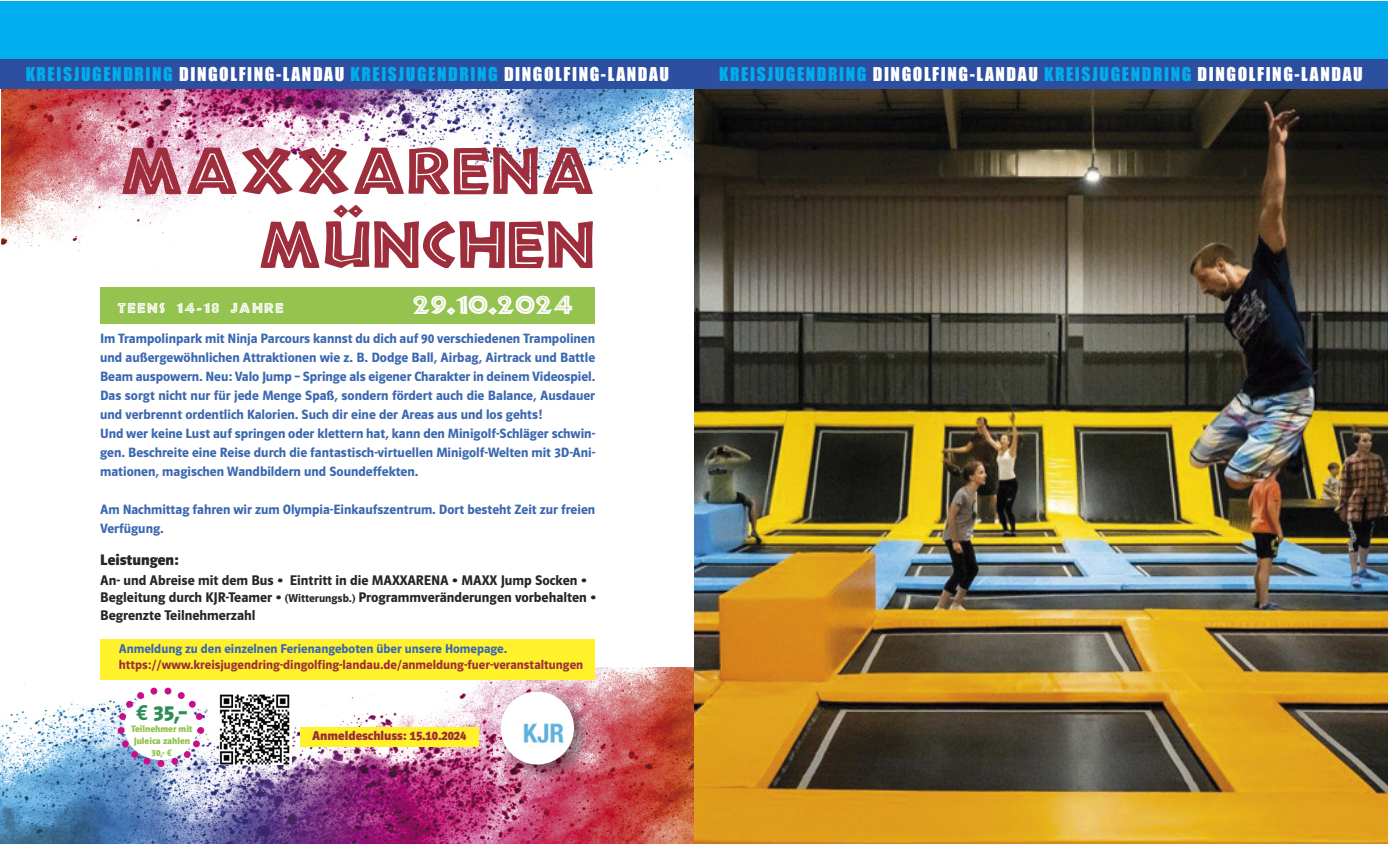
<style>
.page{position:relative;width:1389px;height:844px;background:#fff}
.page>*{position:absolute;margin:0;border:0;box-sizing:border-box;transform-origin:0 0}
.t1{font:61.43px/73.7px "Tribeca";color:#9e2e3c;text-align:right}
.t2{font:40.07px "Tribeca";color:#9e2e3c}
.t3{font:23.97px "Tribeca";color:#fff}
.t4{font:700 21.7px "Polo 22";color:#2d8d57}
.t5{font:17.5px "Impact";letter-spacing:.09em;color:#fff}
.t6{font:700 15.75px "Polo 22";color:#272627}
.t7{font:600 14.35px/17.3px "Polo 22";color:#272627}
.t8{font:600 14px/19.1px "Polo 22";color:#3b68b0}
.t9{font:600 13.3px "Polo 22";color:#9e2e3c}
.t10{font:600 13.3px "Polo 22";color:#3b68b0}
.t11{font:700 13.3px "Polo 22";color:#9e2e3c}
.t12{font:13.3px "Tribeca";letter-spacing:.1em;color:#fff}
.t13{font:700 9.62px/12.1px "Polo 22";color:#94c34f;text-align:center}
.s1{color:#00aded}
.s2{font-size:11.72px}
.s3{font-family:"Linotype Euro Font Gto P";font-weight:400}
</style>
<div class="page">
<img style="left:2px;top:89px;width:692px;height:175px">
<div style="left:0;top:2px;width:1388px;height:58px;background:#00aded"></div>
<div style="left:0;top:60px;width:1388px;height:29px;background:#2d4f9f"></div>
<img style="left:1px;top:667px;width:693px;height:176px">
<div style="left:100px;top:638px;width:495px;height:41px;background:#fff12a"></div>
<div style="left:100px;top:287px;width:495px;height:37px;background:#94c34f"></div>
<img style="left:694px;top:89px;width:694px;height:754px">
<img style="left:493px;top:683px;width:103px;height:104px">
<img style="left:501px;top:691px;width:73px;height:73px;border-radius:50%">
<img style="left:220px;top:693px;width:71px;height:71px">
<svg style="left:114px;top:683px;width:94px;height:87px"></svg>
<div style="left:300px;top:727px;width:178px;height:19px;background:#fff12a"></div>
<p class="t5" style="left:26px;top:64px;width:645px"><span class="s1">KREISJUGENDRING</span> DINGOLFING-LANDAU <span class="s1">KREISJUGENDRING</span> DINGOLFING-LANDAU</p>
<p class="t5" style="left:719px;top:64px;width:645px"><span class="s1">KREISJUGENDRING</span> DINGOLFING-LANDAU <span class="s1">KREISJUGENDRING</span> DINGOLFING-LANDAU</p>
<h1 class="t1" style="left:119px;top:137px;width:477px">MAXXARENA<br>MUNCHEN</h1>
<p class="t12" style="left:117px;top:303px;width:168px">TEENS 14-18 JAHRE</p>
<h2 class="t2" style="left:334px;top:185px;width:30px">..</h2>
<h3 class="t3" style="left:413px;top:295px;width:161px">29.10.2024</h3>
<p class="t8" style="left:100px;top:329px;width:497px">Im Trampolinpark mit Ninja Parcours kannst du dich auf 90 verschiedenen Trampolinen und außergewöhnlichen Attraktionen wie z. B. Dodge Ball, Airbag, Airtrack und Battle Beam auspowern. Neu: Valo Jump – Springe als eigener Charakter in deinem Videospiel.<br>Das sorgt nicht nur für jede Menge Spaß, sondern fördert auch die Balance, Ausdauer und verbrennt ordentlich Kalorien. Such dir eine der Areas aus und los gehts!<br>Und wer keine Lust auf springen oder klettern hat, kann den Minigolf-Schläger schwin&shy;gen. Beschreite eine Reise durch die fantastisch-virtuellen Minigolf-Welten mit 3D-Ani&shy;mationen, magischen Wandbildern und Soundeffekten.</p>
<p class="t8" style="left:100px;top:500px;width:497px">Am Nachmittag fahren wir zum Olympia-Einkaufszentrum. Dort besteht Zeit zur freien<br>Verfügung.</p>
<p class="t6" style="left:100px;top:550px;width:80px">Leistungen:</p>
<p class="t7" style="left:100px;top:571px;width:498px">An- und Abreise mit dem Bus • Eintritt in die MAXXARENA • MAXX Jump Socken •<br>Begleitung durch KJR-Teamer • <span class="s2">(Witterungsb.)</span> Programmveränderungen vorbehalten •<br>Begrenzte Teilnehmerzahl</p>
<p class="t10" style="left:119px;top:641px;width:390px">Anmeldung zu den einzelnen Ferienangeboten über unsere Homepage.</p>
<p class="t9" style="left:119px;top:657px;width:466px">https://www.kreisjugendring-dingolfing-landau.de/anmeldung-fuer-veranstaltungen</p>
<h3 class="t4" style="left:136px;top:700px;width:53px"><span class="s3">E</span> 35,–</h3>
<p class="t13" style="left:131px;top:722px;width:63px">Teilnehmer mit<br>Juleica zahlen<br>30,- <span class="s3">E</span></p>
<p class="t11" style="left:312px;top:727px;width:156px">Anmeldeschluss: 15.10.2024</p>
</div>
